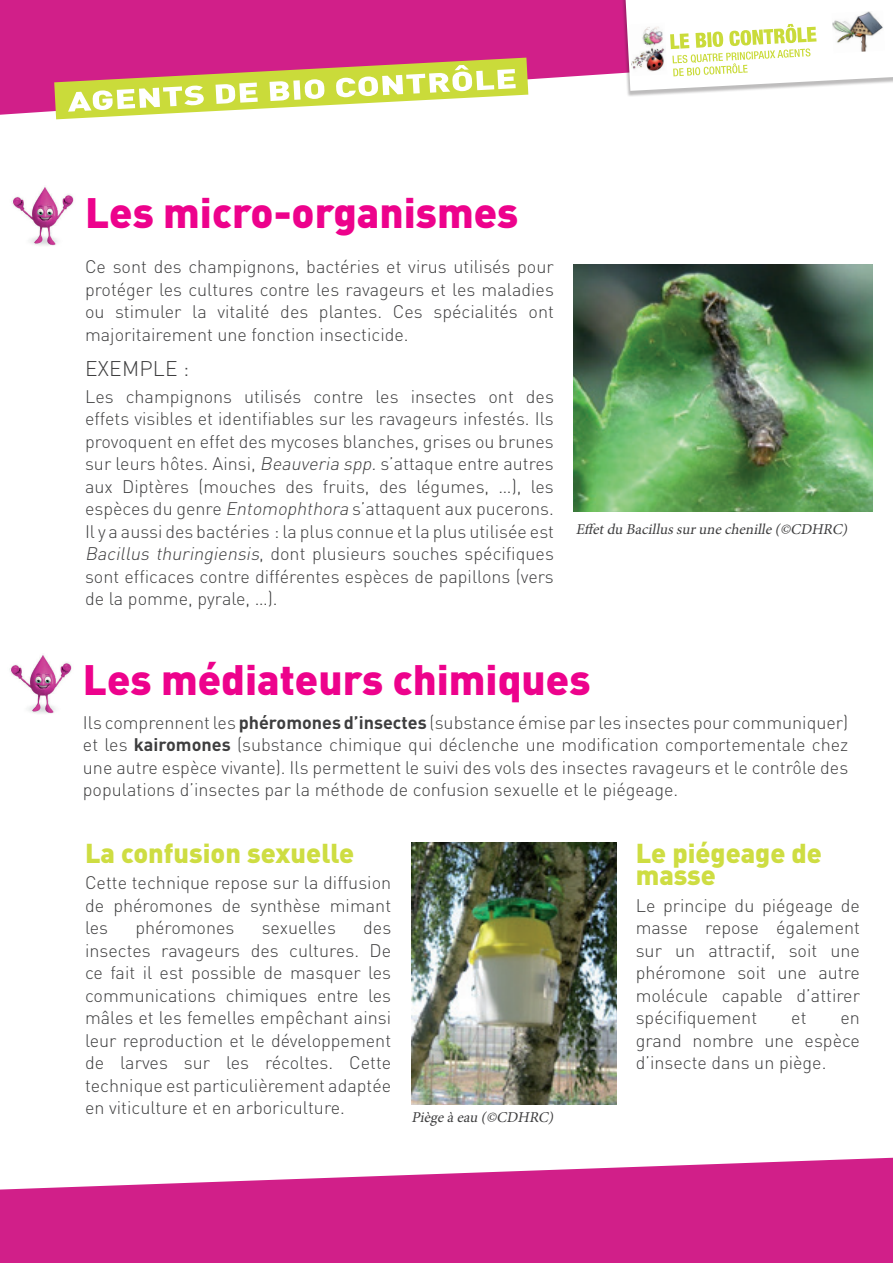
<style>
.page{position:relative;width:893px;height:1263px;background:#fff}
.page>*{position:absolute;margin:0;border:0;box-sizing:border-box;transform-origin:0 0}
.t1{font:900 42px "DIN Pro";color:#ed028c}
.t2{font:900 27px/22.5px "DIN Pro";color:#cedd42}
.t3{font:300 21px "DIN Pro";letter-spacing:.01em;color:#3e3e3f}
.t4{font:300 18px/22.5px "DIN Pro";color:#3e3e3f;text-align:justify}
.t5{font:italic 15px "Minion Pro";color:#3e3e3f}
.s1{font-style:italic}
.s2{font-weight:700}
</style>
<div class="page">
<svg style="left:0;top:0;width:621px;height:115px;background:#d43192"></svg>
<div style="left:621px;top:0;width:272px;height:97px;background:#231f20;opacity:.3"></div>
<svg style="left:626px;top:0;width:267px;height:91px"></svg>
<svg style="left:54px;top:58px;width:474px;height:61px"></svg>
<img style="left:11px;top:187px;width:63px;height:59px">
<img style="left:573px;top:264px;width:300px;height:247px">
<img style="left:9px;top:655px;width:63px;height:59px">
<img style="left:412px;top:843px;width:205px;height:261px">
<svg style="left:0;top:1158px;width:893px;height:105px;background:#d7409a"></svg>
<h1 class="t1" style="left:85px;top:184px;width:435px">Les micro-organismes</h1>
<p class="t4" style="left:85px;top:255px;width:470px">Ce sont des champignons, bactéries et virus utilisés pour protéger les cultures contre les ravageurs et les maladies ou stimuler la vitalité des plantes. Ces spécialités ont majoritairement une fonction insecticide.</p>
<p class="t3" style="left:85px;top:354px;width:106px">EXEMPLE :</p>
<p class="t4" style="left:85px;top:384px;width:470px">Les champignons utilisés contre les insectes ont des effets visibles et identifiables sur les ravageurs infestés. Ils provoquent en effet des mycoses blanches, grises ou brunes sur leurs hôtes. Ainsi, <span class="s1">Beauveria spp.</span>s’attaque entre autres aux Diptères (mouches des fruits, des légumes, …), les espèces du genre <span class="s1">Entomophthora</span> s’attaquent aux pucerons.<br>Il y a aussi des bactéries : la plus connue et la plus utilisée est <span class="s1">Bacillus thuringiensis</span>, dont plusieurs souches spécifiques sont efficaces contre différentes espèces de papillons (vers de la pomme, pyrale, …).</p>
<p class="t5" style="left:576px;top:519px;width:277px">Effetdu Bacillussurunechenille(©CDHRC)</p>
<h1 class="t1" style="left:83px;top:652px;width:509px">Les médiateurs chimiques</h1>
<p class="t4" style="left:83px;top:710px;width:767px">Ils comprennent les <span class="s2">phéromones d’insectes</span> (substance émise par les insectes pour communiquer) et les <span class="s2">kairomones</span> (substance chimique qui déclenche une modification comportementale chez une autre espèce vivante). Ils permettent le suivi des vols des insectes ravageurs et le contrôle des populations d’insectes par la méthode de confusion sexuelle et le piégeage.</p>
<h2 class="t2" style="left:85px;top:840px;width:271px">La confusion sexuelle</h2>
<p class="t4" style="left:85px;top:871px;width:308px">Cette technique repose sur la diffusion de phéromones de synthèse mimant les</p>
<p class="t4" style="left:135px;top:916px;width:101px">phéromones</p>
<p class="t4" style="left:262px;top:916px;width:76px">sexuelles</p>
<p class="t4" style="left:85px;top:916px;width:308px;text-indent:278px">des insectes ravageurs des cultures. De ce fait il est possible de masquer les communications chimiques entre les mâles et les femelles empêchant ainsi leur reproduction et le développement de larves sur les récoltes. Cette technique est particulièrement adaptée en viticulture et en arboriculture.</p>
<p class="t5" style="left:411px;top:1107px;width:147px">Piègeàeau (©CDHRC)</p>
<h2 class="t2" style="left:636px;top:840px;width:188px">Le piégeage de masse</h2>
<p class="t4" style="left:636px;top:893px;width:226px">Le principe du piégeage de masse repose également sur un attractif, soit une phéromone soit une autre molécule capable d’attirer spécifiquement</p>
<p class="t4" style="left:791px;top:1006px;width:17px">et</p>
<p class="t4" style="left:636px;top:1006px;width:226px;text-indent:205px">en grand nombre une espèce d’insecte dans un piège.</p>
</div>
